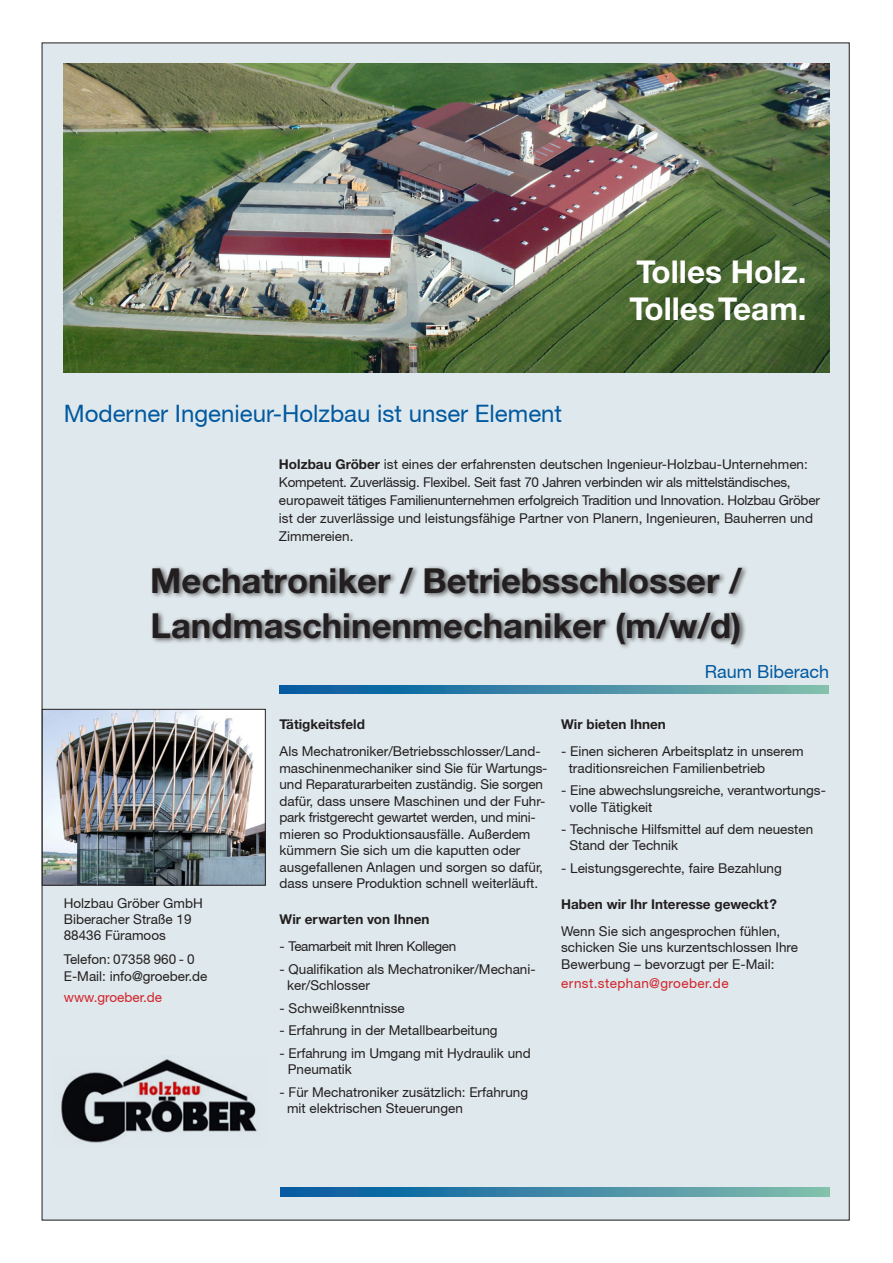
<style>
.page{position:relative;width:893px;height:1263px;background:#fff}
.page>*{position:absolute;margin:0;border:0;box-sizing:border-box;transform-origin:0 0}
.t1{font:700 34.5px/45px "Helvetica Neue CE";color:#231f20}
.t2{font:700 31.5px/37.8px "Helvetica Neue CE";color:#fff}
.t3{font:24px "Helvetica Neue";color:#0159a0}
.t4{font:18px "Helvetica Neue";color:#0159a0}
.t5{font:13.5px/16.5px "Helvetica Neue";color:#231f20}
.t6{font:13.5px/18px "Helvetica Neue";letter-spacing:-.02em;color:#231f20}
.t7{font:700 13.5px "Helvetica Neue CE";color:#231f20}
.t8{font:13.5px "Helvetica Neue";letter-spacing:-.03em;color:#231f20}
.t9{font:13.5px "Helvetica Neue";letter-spacing:.03em;color:#d1232a}
.t10{font:13.5px "Helvetica Neue";color:#d1232a}
.s1{font-family:"Helvetica Neue CE";font-weight:700}
</style>
<div class="page">
<div style="left:42px;top:43px;width:807px;height:1177px;background:#dfe8ec"></div>
<img style="left:64px;top:64px;width:765px;height:309px">
<svg style="left:280px;top:685px;width:548px;height:9px;background:#3f89a7"></svg>
<svg style="left:280px;top:1188px;width:549px;height:8px;background:#3f89a7"></svg>
<img style="left:44px;top:711px;width:220px;height:172px">
<div style="left:42px;top:709px;width:224px;height:176px;border:1px solid #231f20"></div>
<img style="left:61px;top:1059px;width:196px;height:84px">
<div style="left:150px;top:564px;width:599px;height:86px;background:#231f20;opacity:.75"></div>
<h2 class="t2" style="left:629px;top:253px;width:179px">Tolles Holz.<br>Tolles Team.</h2>
<h3 class="t3" style="left:64px;top:399px;width:500px">Moderner Ingenieur-Holzbau ist unser Element</h3>
<p class="t6" style="left:279px;top:455px;width:542px"><span class="s1">Holzbau Gröber</span> ist eines der erfahrensten deutschen Ingenieur-Holzbau-Unternehmen:<br>Kompetent. Zuverlässig. Flexibel. Seit fast 70 Jahren verbinden wir als mittelständisches, europaweit tätiges Familienunternehmen erfolgreich Tradition und Innovation. Holzbau Gröber ist der zuverlässige und leistungsfähige Partner von Planern, Ingenieuren, Bauherren und Zimmereien.</p>
<h1 class="t1" style="left:150px;top:559px;width:593px">Mechatroniker / Betriebsschlosser /<br>Landmaschinenmechaniker (m/w/d)</h1>
<p class="t5" style="left:64px;top:895px;width:140px">Holzbau Gröber GmbH<br>Biberacher Straße 19<br>88436 Füramoos</p>
<p class="t5" style="left:64px;top:951px;width:145px">Telefon: 07358 960 - 0<br>E-Mail: info@groeber.de</p>
<p class="t10" style="left:64px;top:989px;width:100px">www.groeber.de</p>
<h3 class="t4" style="left:705px;top:660px;width:126px">Raum Biberach</h3>
<p class="t7" style="left:280px;top:716px;width:87px">Tätigkeitsfeld</p>
<p class="t5" style="left:280px;top:743px;width:269px">Als Mechatroniker/Betriebsschlosser/Land&shy;maschinenmechaniker sind Sie für Wartungs&shy;und Reparaturarbeiten zuständig. Sie sorgen dafür, dass unsere Maschinen und der Fuhr&shy;park fristgerecht gewartet werden, und mini&shy;mieren so Produktionsausfälle. Außerdem kümmern Sie sich um die kaputten oder ausgefallenen Anlagen und sorgen so dafür, dass unsere Produktion schnell weiterläuft.</p>
<p class="t7" style="left:280px;top:911px;width:151px">Wir erwarten von Ihnen</p>
<p class="t8" style="left:280px;top:938px;width:178px">- Teamarbeit mit Ihren Kollegen</p>
<p class="t5" style="left:287px;top:960px;width:250px;text-indent:-8px">- Qualifikation als Mechatroniker/Mechani&shy;ker/Schlosser</p>
<p class="t5" style="left:280px;top:999px;width:127px">- Schweißkenntnisse</p>
<p class="t5" style="left:280px;top:1022px;width:220px">- Erfahrung in der Metallbearbeitung</p>
<p class="t5" style="left:288px;top:1044px;width:244px;text-indent:-8px">- Erfahrung im Umgang mit Hydraulik und<br>Pneumatik</p>
<p class="t5" style="left:287px;top:1083px;width:243px;text-indent:-8px">- Für Mechatroniker zusätzlich: Erfahrung mit elektrischen Steuerungen</p>
<p class="t7" style="left:561px;top:716px;width:106px">Wir bieten Ihnen</p>
<p class="t5" style="left:569px;top:743px;width:236px;text-indent:-8px">- Einen sicheren Arbeitsplatz in unserem traditionsreichen Familienbetrieb</p>
<p class="t5" style="left:569px;top:782px;width:258px;text-indent:-8px">- Eine abwechslungsreiche, verantwortungs&shy;volle Tätigkeit</p>
<p class="t5" style="left:569px;top:821px;width:245px;text-indent:-8px">- Technische Hilfsmittel auf dem neuesten<br>Stand der Technik</p>
<p class="t5" style="left:561px;top:859px;width:222px">- Leistungsgerechte, faire Bezahlung</p>
<p class="t7" style="left:561px;top:896px;width:217px">Haben wir Ihr Interesse geweckt?</p>
<p class="t5" style="left:561px;top:922px;width:238px">Wenn Sie sich angesprochen fühlen, schicken Sie uns kurzentschlossen Ihre<br>Bewerbung – bevorzugt per E-Mail:</p>
<p class="t9" style="left:561px;top:975px;width:169px">ernst.stephan@groeber.de</p>
</div>
